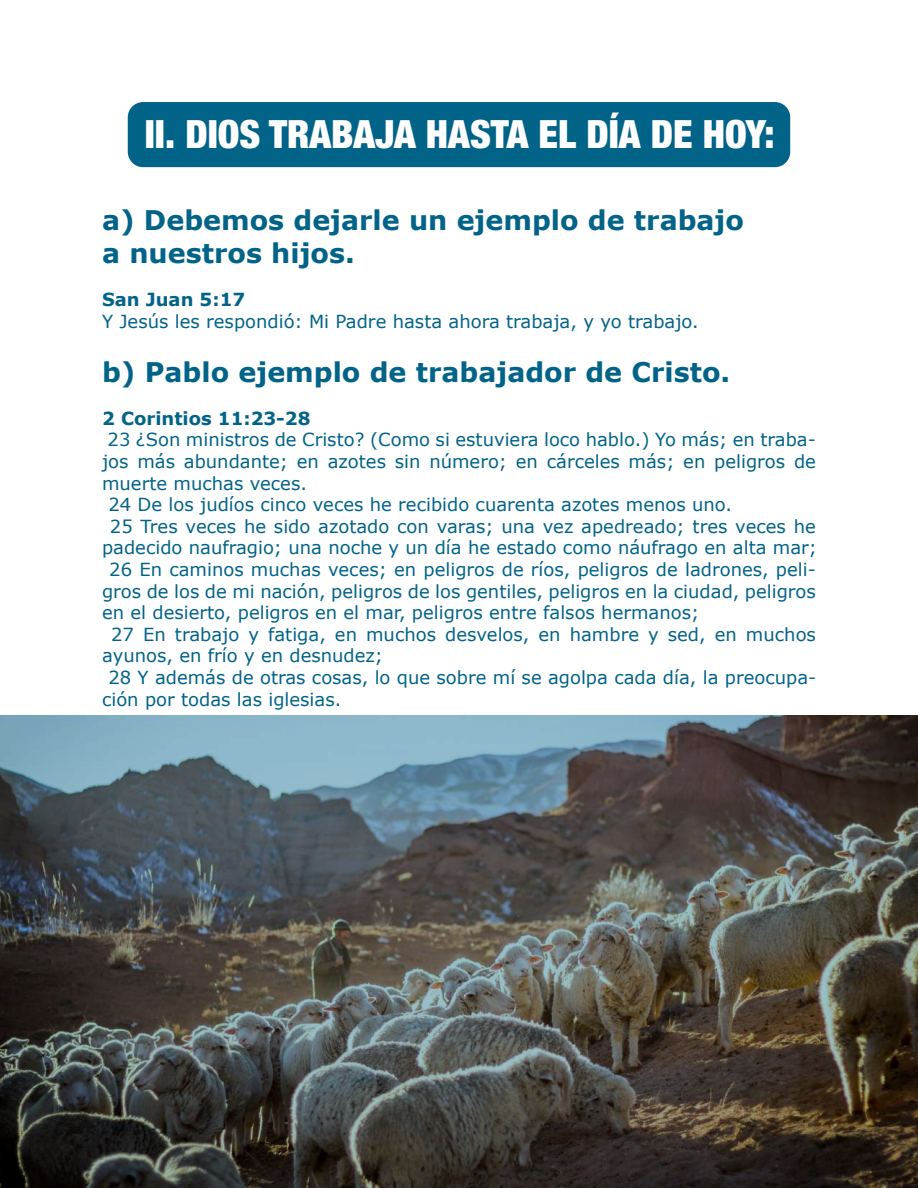
<style>
.page{position:relative;width:918px;height:1188px;background:#fff}
.page>*{position:absolute;margin:0;border:0;box-sizing:border-box;transform-origin:0 0}
.t1{font:900 condensed 39px "Helvetica Neue";color:#fff}
.t2{font:700 27px/32.4px "Verdana";color:#026388}
.t3{font:18px "Verdana";color:#026388}
.t4{font:700 18px "Verdana";color:#026388}
</style>
<div class="page">
<div style="left:128px;top:102px;width:662px;height:65px;background:#026388;border-radius:15px"></div>
<img style="left:0;top:715px;width:918px;height:473px">
<h1 class="t1" style="left:145px;top:110px;width:631px">II. DIOS TRABAJA HASTA EL DÍA DE HOY:</h1>
<h2 class="t2" style="left:102px;top:204px;width:643px">a) Debemos dejarle un ejemplo de trabajo a nuestros hijos.</h2>
<p class="t4" style="left:102px;top:287px;width:145px">San Juan 5:17</p>
<p class="t3" style="left:102px;top:309px;width:598px">Y Jesús les respondió: Mi Padre hasta ahora trabaja, y yo trabajo.</p>
<h2 class="t2" style="left:102px;top:355px;width:630px">b) Pablo ejemplo de trabajador de Cristo.</h2>
<p class="t4" style="left:102px;top:406px;width:210px">2 Corintios 11:23-28</p>
<p class="t3" style="left:108px;top:427px;width:710px">23 ¿Son ministros de Cristo? (Como si estuviera loco hablo.) Yo más; en traba-</p>
<p class="t3" style="left:102px;top:449px;width:715px">jos más abundante; en azotes sin número; en cárceles más; en peligros de</p>
<p class="t3" style="left:102px;top:471px;width:206px">muerte muchas veces.</p>
<p class="t3" style="left:108px;top:492px;width:625px">24 De los judíos cinco veces he recibido cuarenta azotes menos uno.</p>
<p class="t3" style="left:110px;top:514px;width:708px">25 Tres veces he sido azotado con varas; una vez apedreado; tres veces he</p>
<p class="t3" style="left:102px;top:535px;width:717px">padecido naufragio; una noche y un día he estado como náufrago en alta mar;</p>
<p class="t3" style="left:109px;top:557px;width:708px">26 En caminos muchas veces; en peligros de ríos, peligros de ladrones, peli-</p>
<p class="t3" style="left:102px;top:579px;width:715px">gros de los de mi nación, peligros de los gentiles, peligros en la ciudad, peligros</p>
<p class="t3" style="left:102px;top:600px;width:599px">en el desierto, peligros en el mar, peligros entre falsos hermanos;</p>
<p class="t3" style="left:111px;top:622px;width:706px">27 En trabajo y fatiga, en muchos desvelos, en hambre y sed, en muchos</p>
<p class="t3" style="left:102px;top:643px;width:283px">ayunos, en frío y en desnudez;</p>
<p class="t3" style="left:108px;top:665px;width:709px">28 Y además de otras cosas, lo que sobre mí se agolpa cada día, la preocupa-</p>
<p class="t3" style="left:102px;top:687px;width:241px">ción por todas las iglesias.</p>
</div>
